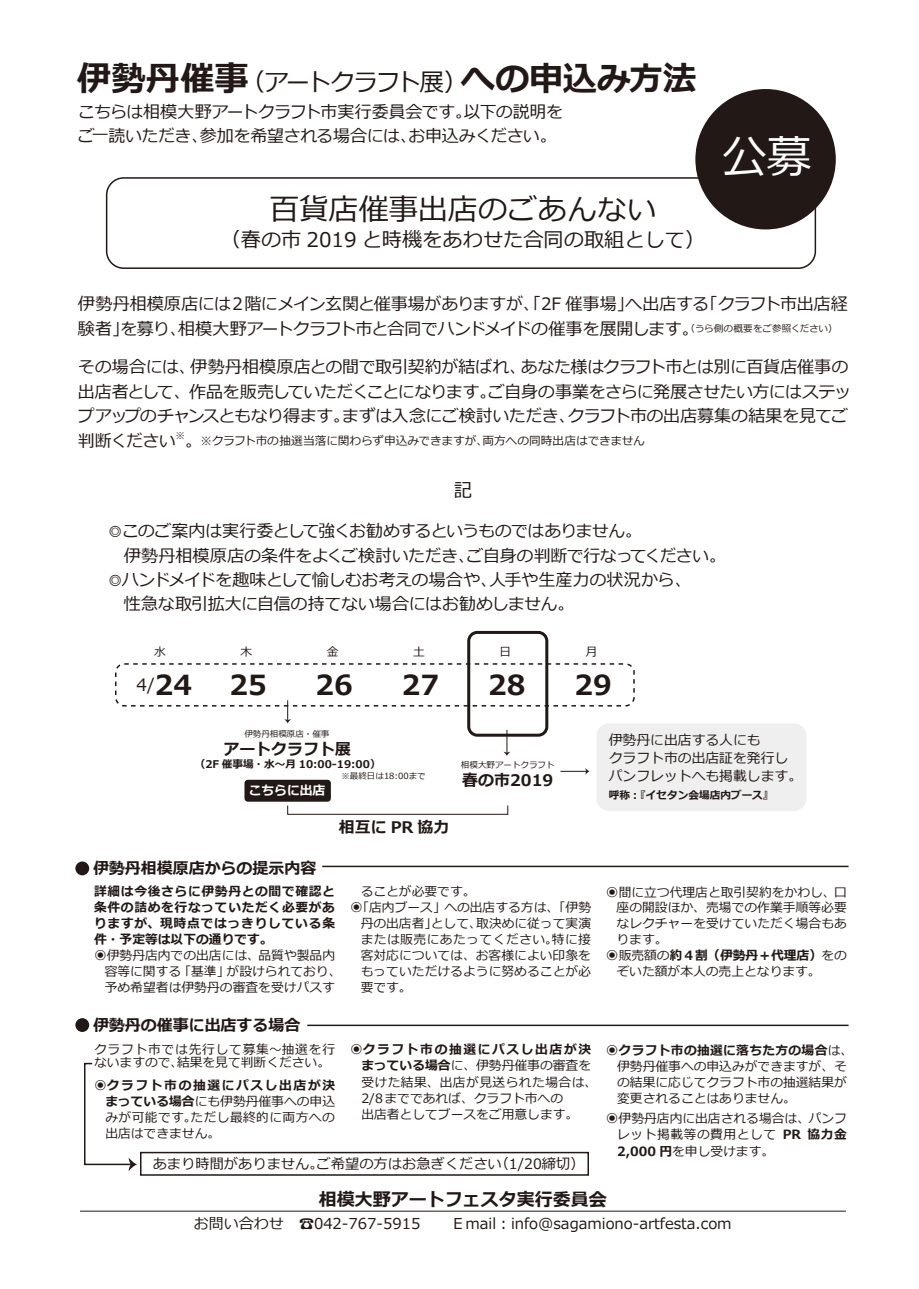
<style>
.page{position:relative;width:919px;height:1289px;background:#fff}
.page>*{position:absolute;margin:0;border:0;box-sizing:border-box;transform-origin:0 0}
.t1{font:44.7px "Meiryo";color:#fff}
.t2{font:700 34.05px "Meiryo";color:#221815}
.t3{font:29.7px "Meiryo";color:#221815}
.t4{font:700 27.6px "Meiryo";color:#221815}
.t5{font:20.25px "Meiryo";color:#221815}
.t6{font:19.2px "Meiryo";color:#221815}
.t7{font:700 18px "Meiryo";color:#221815}
.t8{font:16.95px/24.5px "Meiryo";letter-spacing:-.025em;color:#221815}
.t9{font:16.95px "Meiryo";letter-spacing:-.05em;color:#221815}
.t10{font:700 15.9px "Meiryo";color:#221815}
.t11{font:15px "Meiryo";color:#221815}
.t12{font:14.25px "Meiryo";color:#221815}
.t13{font:13.8px/18.1px "Meiryo";color:#221815}
.t14{font:12.75px/16.2px "Meiryo";color:#221815}
.t15{font:700 12.75px/15.9px "Meiryo";letter-spacing:.05em;color:#221815;text-align:justify}
.t16{font:12.75px/12.9px "Meiryo";letter-spacing:.03em;color:#221815}
.t17{font:700 12.75px "Meiryo";color:#221815}
.t18{font:12.75px "Meiryo";letter-spacing:.035em;color:#221815}
.t19{font:700 12.75px "Meiryo";color:#fff}
.t20{font:11.7px "Meiryo";letter-spacing:-.015em;color:#221815}
.t21{font:700 10.65px "Meiryo";color:#221815}
.t22{font:8.55px "Meiryo";color:#221815}
.s1{font-weight:400;font-size:24.45px}
.s2{font-weight:700;font-size:27.6px}
.s3{font-weight:400}
.s4{font-weight:700}
</style>
<div class="page">
<hr style="left:80px;top:1210px;width:765px;height:1px;background:#221815">
<hr style="left:307px;top:1024px;width:541px;height:2px;background:#221815">
<hr style="left:322px;top:865px;width:526px;height:2px;background:#221815">
<div style="left:106px;top:177px;width:710px;height:92px;border:2px solid #221815;border-radius:17px"></div>
<div style="left:695px;top:89px;width:140px;height:140px;background:#221815;border-radius:50%"></div>
<div style="left:75px;top:861px;width:14px;height:14px;background:#221815;border-radius:50%"></div>
<div style="left:75px;top:1018px;width:14px;height:13px;background:#221815;border-radius:50%"></div>
<div style="left:140px;top:1151px;width:449px;height:24px;border:2px solid #221815"></div>
<svg style="left:84px;top:1062px;width:53px;height:109px"></svg>
<div style="left:596px;top:723px;width:210px;height:88px;background:#efefef;border-radius:13px"></div>
<div style="left:244px;top:779px;width:87px;height:22px;background:#221815;border-radius:3px"></div>
<div style="left:115px;top:663px;width:519px;height:43px;border:2px dashed #221815;border-radius:9px"></div>
<div style="left:467px;top:631px;width:81px;height:105px;border:3px solid #221815;border-radius:9px"></div>
<svg style="left:503px;top:730px;width:7px;height:26px"></svg>
<svg style="left:560px;top:768px;width:29px;height:6px"></svg>
<svg style="left:284px;top:700px;width:7px;height:23px"></svg>
<h2 class="t2" style="left:77px;top:55px;width:621px">伊勢丹催事<span class="s1">（アートクラフト展）</span>への申込み方法</h2>
<h3 class="t8" style="left:78px;top:100px;width:486px">こちらは相模大野アートクラフト市実行委員会です。以下の説明をご一読いただき、参加を希望される場合には、お申込みください。</h3>
<h3 class="t3" style="left:269px;top:188px;width:388px">百貨店催事出店のごあんない</h3>
<h3 class="t5" style="left:220px;top:226px;width:486px">（春の市 2019 と時機をあわせた合同の取組として）</h3>
<h1 class="t1" style="left:722px;top:126px;width:91px">公募</h1>
<h3 class="t8" style="left:78px;top:293px;width:771px">伊勢丹相模原店には２階にメイン玄関と催事場がありますが、「2F 催事場」へ出店する「クラフト市出店経験者」を募り、相模大野アートクラフト市と合同でハンドメイドの催事を展開します。<sup>（うら側の概要をご参照ください）</sup></h3>
<h3 class="t8" style="left:78px;top:356px;width:775px">その場合には、伊勢丹相模原店との間で取引契約が結ばれ、あなた様はクラフト市とは別に百貨店催事の出店者として、作品を販売していただくことになります。ご自身の事業をさらに発展させたい方にはステップアップのチャンスともなり得ます。まずは入念にご検討いただき、クラフト市の出店募集の結果を見てご判断ください<sup>※</sup>。</h3>
<h3 class="t6" style="left:453px;top:477px;width:21px">記</h3>
<h3 class="t9" style="left:107px;top:519px;width:537px">◎このご案内は実行委として強くお勧めするというものではありません。</h3>
<h3 class="t8" style="left:124px;top:544px;width:604px">伊勢丹相模原店の条件をよくご検討いただき、ご自身の判断で行なってください。</h3>
<h3 class="t8" style="left:107px;top:568px;width:586px">◎ハンドメイドを趣味として愉しむお考えの場合や、人手や生産力の状況から、</h3>
<h3 class="t8" style="left:124px;top:593px;width:452px">性急な取引拡大に自信の持てない場合にはお勧めしません。</h3>
<p class="t20" style="left:200px;top:432px;width:446px">※クラフト市の抽選当落に関わらず申込みできますが、両方への同時出店はできません</p>
<p class="t20" style="left:154px;top:643px;width:13px">水</p>
<p class="t20" style="left:240px;top:643px;width:13px">木</p>
<p class="t20" style="left:327px;top:643px;width:13px">金</p>
<p class="t20" style="left:413px;top:643px;width:13px">土</p>
<p class="t20" style="left:499px;top:643px;width:13px">日</p>
<p class="t20" style="left:586px;top:643px;width:13px">月</p>
<h3 class="t8" style="left:137px;top:673px;width:57px">4/<span class="s2">24</span></h3>
<h3 class="t4" style="left:229px;top:665px;width:39px">25</h3>
<h3 class="t4" style="left:315px;top:665px;width:39px">26</h3>
<h3 class="t4" style="left:402px;top:665px;width:39px">27</h3>
<h3 class="t4" style="left:488px;top:665px;width:39px">28</h3>
<h3 class="t4" style="left:574px;top:665px;width:39px">29</h3>
<p class="t22" style="left:244px;top:727px;width:87px">伊勢丹相模原店・催事</p>
<p class="t10" style="left:223px;top:738px;width:129px">アートクラフト展</p>
<p class="t21" style="left:195px;top:757px;width:187px">（2F 催事場・水～月 10:00-19:00）</p>
<p class="t19" style="left:249px;top:781px;width:78px">こちらに出店</p>
<p class="t10" style="left:339px;top:816px;width:112px">相互に PR 協力</p>
<p class="t22" style="left:341px;top:770px;width:86px">※最終日は18:00まで</p>
<p class="t10" style="left:93px;top:857px;width:225px">伊勢丹相模原店からの提示内容</p>
<p class="t22" style="left:461px;top:758px;width:95px">相模大野アートクラフト</p>
<p class="t10" style="left:462px;top:769px;width:93px">春の市2019</p>
<p class="t15" style="left:94px;top:884px;width:242px">詳細は今後さらに伊勢丹との間で確認と条件の詰めを行なっていただく必要がありますが、現時点ではっきりしている条件・予定等は以下の通りです。</p>
<p class="t14" style="left:105px;top:948px;width:238px;text-indent:-11px">◉伊勢丹店内での出店には、品質や製品内容等に関する「基準」が設けられており、予め希望者は伊勢丹の審査を受けパスす</p>
<p class="t10" style="left:93px;top:1014px;width:209px">伊勢丹の催事に出店する場合</p>
<p class="t14" style="left:360px;top:884px;width:116px">ることが必要です。</p>
<p class="t14" style="left:350px;top:900px;width:242px">◉「店内ブース」への出店する方は、「伊勢</p>
<p class="t14" style="left:360px;top:916px;width:232px">丹の出店者」として、取決めに従って実演</p>
<p class="t18" style="left:360px;top:930px;width:232px">または販売にあたってください。特に接</p>
<p class="t14" style="left:360px;top:947px;width:232px">客対応については、お客様によい印象を</p>
<p class="t14" style="left:360px;top:963px;width:232px">もっていただけるように努めることが必</p>
<p class="t14" style="left:360px;top:979px;width:53px">要です。</p>
<p class="t13" style="left:608px;top:731px;width:195px">伊勢丹に出店する人にも<br>クラフト市の出店証を発行しパンフレットへも掲載します。</p>
<p class="t21" style="left:608px;top:787px;width:166px">呼称：『イセタン会場店内ブース』</p>
<p class="t14" style="left:606px;top:884px;width:242px">◉間に立つ代理店と取引契約をかわし、口</p>
<p class="t14" style="left:616px;top:900px;width:232px">座の開設ほか、売場での作業手順等必要</p>
<p class="t14" style="left:616px;top:916px;width:232px">なレクチャーを受けていただく場合もあ</p>
<p class="t14" style="left:616px;top:932px;width:53px">ります。</p>
<p class="t17" style="left:606px;top:946px;width:242px"><span class="s3">◉販売額の</span>約４割（伊勢丹＋代理店）<span class="s3">をの</span></p>
<p class="t14" style="left:616px;top:964px;width:206px">ぞいた額が本人の売上となります。</p>
<p class="t14" style="left:361px;top:1042px;width:237px;text-indent:-11px">◉<span class="s4">クラフト市の抽選にパスし出店が決まっている場合</span>に、伊勢丹催事の審査を受けた結果、出店が見送られた場合は、<br>2/8までであれば、クラフト市への<br>出店者としてブースをご用意します。</p>
<p class="t14" style="left:617px;top:1042px;width:237px;text-indent:-11px">◉<span class="s4">クラフト市の抽選に落ちた方の場合</span>は、伊勢丹催事への申込みができますが、その結果に応じてクラフト市の抽選結果が変更されることはありません。</p>
<p class="t16" style="left:94px;top:1043px;width:242px">クラフト市では先行して募集～抽選を行ないますので、結果を見て判断ください。</p>
<p class="t14" style="left:105px;top:1077px;width:231px;text-align:justify;text-indent:-11px">◉<span class="s4">クラフト市の抽選にパスし出店が決まっている場合</span>にも伊勢丹催事への申込みが可能です。ただし最終的に両方への出店はできません。</p>
<p class="t14" style="left:617px;top:1111px;width:231px;text-align:justify;text-indent:-11px">◉伊勢丹店内に出店される場合は、パンフレット掲載等の費用として <span class="s4">PR 協力金2,000 円</span>を申し受けます。</p>
<p class="t12" style="left:153px;top:1154px;width:433px">あまり時間がありません。ご希望の方はお急ぎください（1/20締切）</p>
<h3 class="t7" style="left:319px;top:1186px;width:289px">相模大野アートフェスタ実行委員会</h3>
<p class="t11" style="left:194px;top:1212px;width:539px">お問い合わせ　☎042-767-5915　　Ｅmail：info@sagamiono-artfesta.com</p>
</div>
